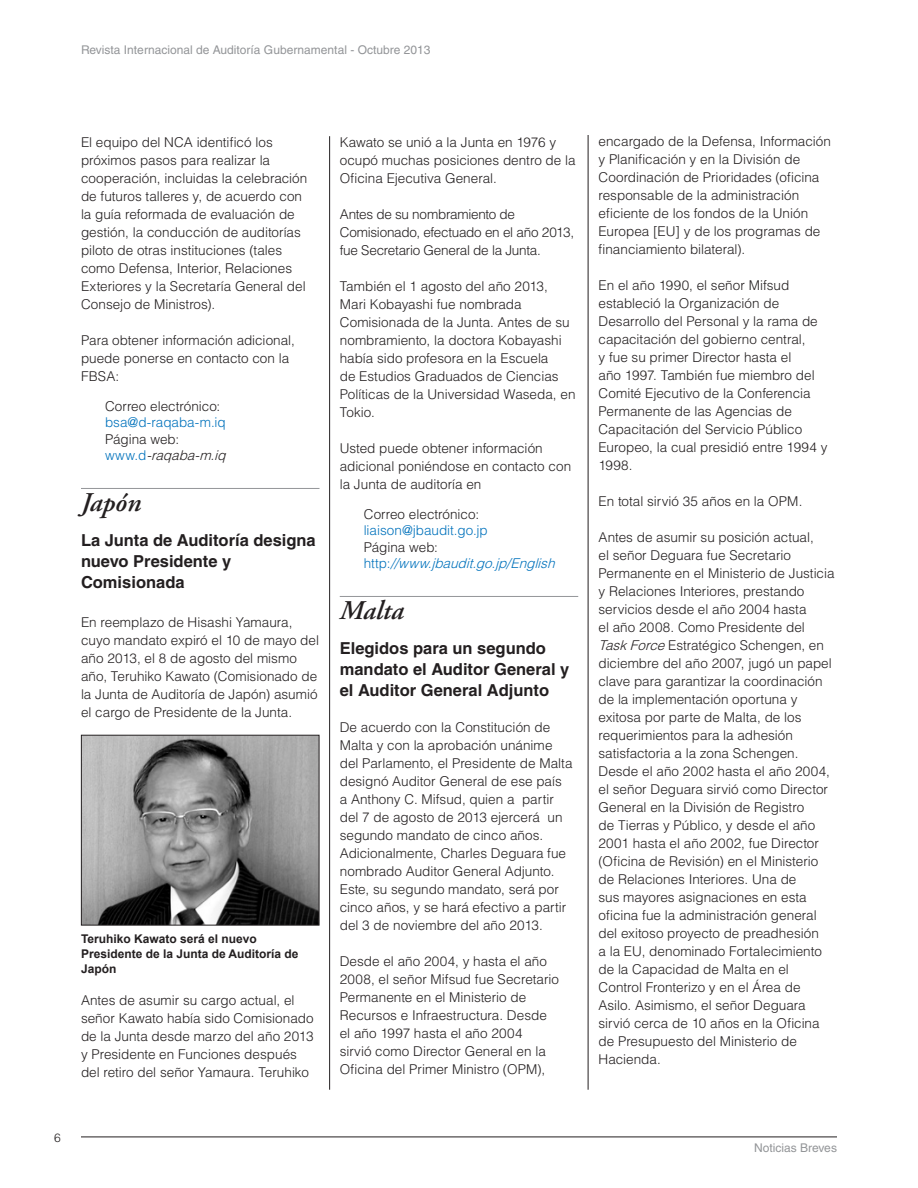
<style>
.page{position:relative;width:918px;height:1188px;background:#fff}
.page>*{position:absolute;margin:0;border:0;box-sizing:border-box;transform-origin:0 0}
.NIB_-_country_names{font:italic 600 27px "Adobe Garamond Pro";color:#231f20}
.NIB_-_subpara_1{font:700 16.5px/21px "Helvetica";color:#231f20}
.NIB_-_subpara_1-2{font:300 13.5px/18px "Helvetica";color:#231f20}
.NIB_-_body_text{font:300 13.5px/18px "Helvetica";color:#231f20}
.NIB_-_body_text-2{font:300 13.5px/18px "Helvetica";letter-spacing:-.02em;color:#231f20}
.NIB_-_contact_info{font:300 13.5px/16.5px "Helvetica";color:#231f20}
.NIB_-_contact_info-2{font:italic 300 13.5px "Helvetica";color:#0072bc}
.NIB_-_contact_info-3{font:300 13.5px "Helvetica";color:#0072bc}
.NIB_-_contact_info-4{font:italic 300 13.5px "Helvetica";color:#231f20}
._1-footers{font:12px "Helvetica";color:#939598}
._0-caption_body_text{font:700 12px/15px "Arial";color:#231f20}
.t1{font:300 12px "Helvetica";color:#231f20}
.s1{color:#0072bc}
.s2{font-style:normal;color:#0072bc}
.s3{font-style:normal}
.s4{font-style:italic}
</style>
<div class="page">
<hr style="left:81px;top:1137px;width:756px;height:1px;background:#231f20">
<hr style="left:588px;top:135px;width:1px;height:955px;background:#231f20">
<hr style="left:329px;top:136px;width:1px;height:954px;background:#231f20">
<hr style="left:81px;top:488px;width:239px;height:1px;background:#939598">
<img style="left:83px;top:737px;width:234px;height:187px">
<div style="left:81px;top:735px;width:238px;height:191px;border:1px solid #231f20"></div>
<hr style="left:340px;top:596px;width:238px;height:1px;background:#939598">
<p class="_1-footers" style="left:81px;top:43px;width:351px">Revista Internacional de Auditoría Gubernamental - Octubre 2013</p>
<p class="NIB_-_subpara_1-2" style="left:81px;top:133px;width:228px">El equipo del NCA identificó los próximos pasos para realizar la cooperación, incluidas la celebración de futuros talleres y, de acuerdo con la guía reformada de evaluación de gestión, la conducción de auditorías piloto de otras instituciones (tales como Defensa, Interior, Relaciones Exteriores y la Secretaría General del Consejo de Ministros).</p>
<p class="NIB_-_subpara_1-2" style="left:81px;top:331px;width:215px">Para obtener información adicional, puede ponerse en contacto con la<br>FBSA:</p>
<p class="NIB_-_contact_info" style="left:105px;top:397px;width:122px">Correo electrónico: <span class="s1">bsa@d-raqaba-m.iq</span></p>
<p class="NIB_-_contact_info" style="left:105px;top:430px;width:76px">Página web:</p>
<p class="NIB_-_contact_info-4" style="left:105px;top:447px;width:126px"><span class="s2">www . d</span> -raqaba-m.iq</p>
<p class="NIB_-_country_names" style="left:81px;top:487px;width:62px">Japón</p>
<p class="NIB_-_subpara_1" style="left:81px;top:529px;width:236px">La Junta de Auditoría designa nuevo Presidente y<br>Comisionada</p>
<p class="NIB_-_subpara_1-2" style="left:81px;top:613px;width:240px">En reemplazo de Hisashi Yamaura, cuyo mandato expiró el 10 de mayo del año 2013, el 8 de agosto del mismo año, Teruhiko Kawato (Comisionado de la Junta de Auditoría de Japón) asumió el cargo de Presidente de la Junta.</p>
<p class="_0-caption_body_text" style="left:81px;top:932px;width:219px">Teruhiko Kawato será el nuevo<br>Presidente de la Junta de Auditoría de<br>Japón</p>
<p class="NIB_-_body_text" style="left:81px;top:991px;width:234px">Antes de asumir su cargo actual, el señor Kawato había sido Comisionado de la Junta desde marzo del año 2013 y Presidente en Funciones después del retiro del señor Yamaura. Teruhiko</p>
<p class="NIB_-_body_text" style="left:340px;top:133px;width:237px">Kawato se unió a la Junta en 1976 y ocupó muchas posiciones dentro de la<br>Oficina Ejecutiva General.</p>
<p class="NIB_-_body_text-2" style="left:340px;top:205px;width:236px">Antes de su nombramiento de<br>Comisionado, efectuado en el año 2013, fue Secretario General de la Junta.</p>
<p class="NIB_-_body_text" style="left:340px;top:277px;width:237px">También el 1 agosto del año 2013,<br>Mari Kobayashi fue nombrada<br>Comisionada de la Junta. Antes de su nombramiento, la doctora Kobayashi había sido profesora en la Escuela<br>de Estudios Graduados de Ciencias<br>Políticas de la Universidad Waseda, en<br>Tokio.</p>
<p class="NIB_-_body_text" style="left:340px;top:439px;width:233px">Usted puede obtener información adicional poniéndose en contacto con la Junta de auditoría en</p>
<p class="NIB_-_contact_info" style="left:364px;top:505px;width:117px">Correo electrónico:</p>
<p class="NIB_-_contact_info-3" style="left:364px;top:522px;width:126px">liaison@jbaudit.go.jp</p>
<p class="NIB_-_contact_info" style="left:364px;top:538px;width:76px">Página web:</p>
<p class="NIB_-_contact_info-2" style="left:364px;top:555px;width:197px"><span class="s3">h t t p :</span> //www.jbaudit.go.jp/English</p>
<p class="NIB_-_country_names" style="left:340px;top:595px;width:66px">Malta</p>
<p class="NIB_-_subpara_1" style="left:340px;top:637px;width:231px">Elegidos para un segundo mandato el Auditor General y el Auditor General Adjunto</p>
<p class="NIB_-_subpara_1-2" style="left:340px;top:718px;width:234px">De acuerdo con la Constitución de Malta y con la aprobación unánime del Parlamento, el Presidente de Malta designó Auditor General de ese país a Anthony C. Mifsud, quien a partir del 7 de agosto de 2013 ejercerá un segundo mandato de cinco años.<br>Adicionalmente, Charles Deguara fue nombrado Auditor General Adjunto.<br>Este, su segundo mandato, será por cinco años, y se hará efectivo a partir del 3 de noviembre del año 2013.</p>
<p class="NIB_-_subpara_1-2" style="left:340px;top:952px;width:221px">Desde el año 2004, y hasta el año<br>2008, el señor Mifsud fue Secretario<br>Permanente en el Ministerio de<br>Recursos e Infraestructura. Desde el año 1997 hasta el año 2004<br>sirvió como Director General en la<br>Oficina del Primer Ministro (OPM),</p>
<p class="t1" style="left:54px;top:1130px;width:8px">6</p>
<p class="NIB_-_subpara_1-2" style="left:598px;top:131px;width:234px">encargado de la Defensa, Información y Planificación y en la División de Coordinación de Prioridades (oficina responsable de la administración eficiente de los fondos de la Unión Europea [EU] y de los programas de financiamiento bilateral).</p>
<p class="NIB_-_subpara_1-2" style="left:598px;top:275px;width:230px">En el año 1990, el señor Mifsud estableció la Organización de<br>Desarrollo del Personal y la rama de capacitación del gobierno central,<br>y fue su primer Director hasta el<br>año 1997. También fue miembro del<br>Comité Ejecutivo de la Conferencia<br>Permanente de las Agencias de<br>Capacitación del Servicio Público<br>Europeo, la cual presidió entre 1994 y<br>1998.</p>
<p class="NIB_-_subpara_1-2" style="left:598px;top:491px;width:205px">En total sirvió 35 años en la OPM.</p>
<p class="NIB_-_subpara_1-2" style="left:598px;top:527px;width:238px">Antes de asumir su posición actual,<br>el señor Deguara fue Secretario Permanente en el Ministerio de Justicia y Relaciones Interiores, prestando servicios desde el año 2004 hasta<br>el año 2008. Como Presidente del <span class="s4">TaskForce</span>Estratégico Schengen, en diciembre del año 2007, jugó un papel clave para garantizar la coordinación de la implementación oportuna y exitosa por parte de Malta, de los requerimientos para la adhesión satisfactoria a la zona Schengen.<br>Desde el año 2002 hasta el año 2004, el señor Deguara sirvió como Director General en la División de Registro<br>de Tierras y Público, y desde el año 2001 hasta el año 2002, fue Director (Oficina de Revisión) en el Ministerio de Relaciones Interiores. Una de<br>sus mayores asignaciones en esta oficina fue la administración general del exitoso proyecto de preadhesión<br>a la EU, denominado Fortalecimiento de la Capacidad de Malta en el Control Fronterizo y en el Área de Asilo. Asimismo, el señor Deguara sirvió cerca de 10 años en la Oficina de Presupuesto del Ministerio de Hacienda.</p>
<p class="_1-footers" style="left:754px;top:1141px;width:84px">Noticias Breves</p>
</div>
